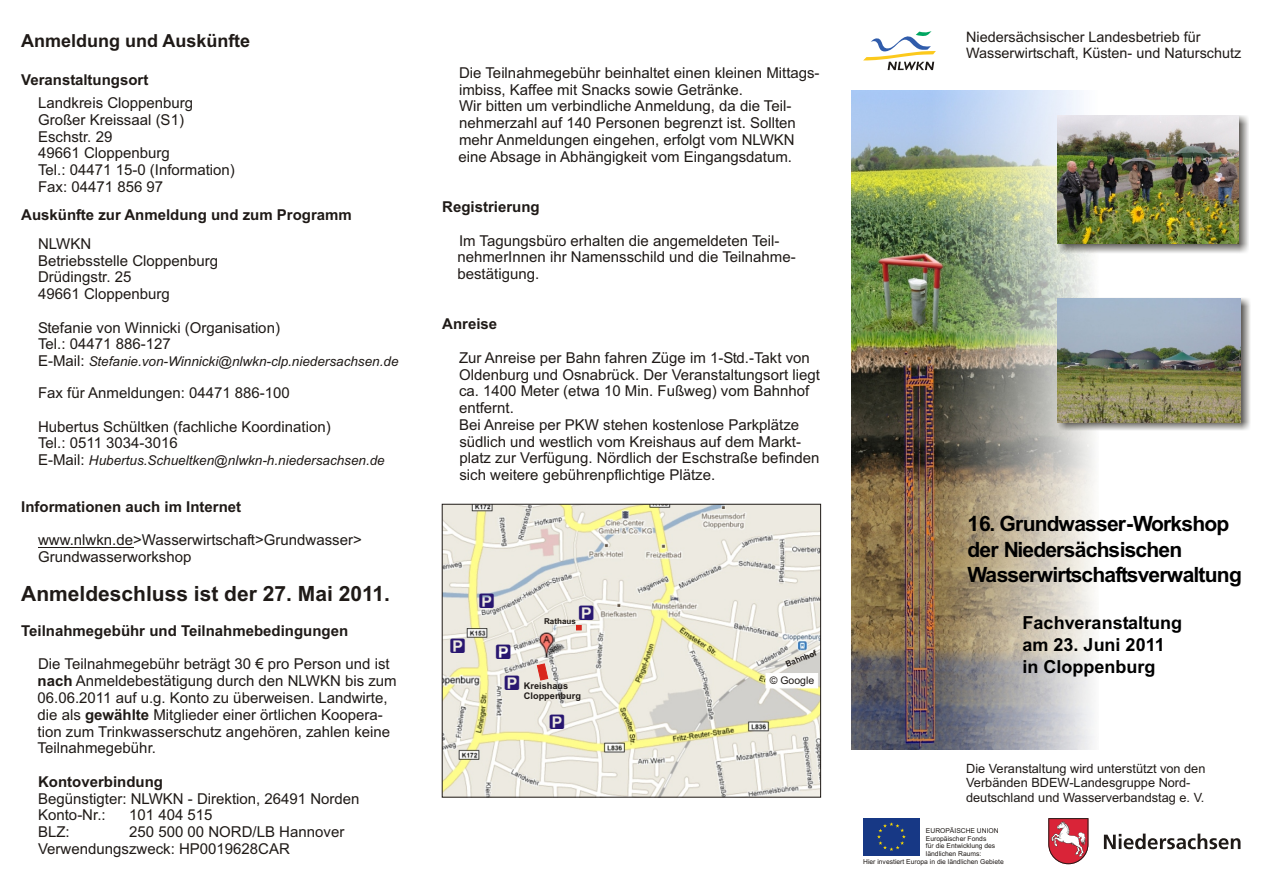
<style>
.page{position:relative;width:1263px;height:894px;background:#fff}
.page>*{position:absolute;margin:0;border:0;box-sizing:border-box;transform-origin:0 0}
.t1{font:700 21px/25.3px "Arial";letter-spacing:-.04em;color:#000}
.t2{font:700 21px "Arial";color:#1f1a17}
.t3{font:700 18px/21.8px "Arial";color:#000}
.t4{font:700 18px "Arial";color:#1f1a17}
.t5{font:15px/16.8px "Arial";color:#1f1a17}
.t6{font:700 15px "Arial";color:#1f1a17}
.t7{font:14.4px/16px "Arial";color:#1f1a17}
.t8{font:14.4px "ESRIUS Forestry 1";color:#291770}
.t9{font:italic 13.5px "Arial";color:#1f1a17}
.t10{font:12.75px/14.2px "Arial";color:#1f1a17}
.t11{font:10.5px "Arial";color:#1f1a17}
.t12{font:700 9.15px/10.2px "Arial";color:#1f1a17}
.t13{font:700 8.1px "Arial";color:#1f1a17}
.t14{font:6.75px "Arial";color:#1f1a17}
.s1{font-style:normal;font-size:15px}
.s2{font-weight:700}
</style>
<div class="page">
<svg style="left:863px;top:31px;width:73px;height:39px"></svg>
<svg style="left:1104px;top:834px;width:137px;height:15px"></svg>
<svg style="left:1048px;top:818px;width:40px;height:46px"></svg>
<div style="left:863px;top:818px;width:56px;height:38px;background:#173885"></div>
<svg style="left:877px;top:822px;width:29px;height:29px"></svg>
<hr style="left:38px;top:547px;width:95px;height:1px;background:#1f1a17">
<img style="left:444px;top:506px;width:375px;height:290px">
<svg style="left:537px;top:664px;width:11px;height:16px"></svg>
<svg style="left:576px;top:625px;width:5px;height:5px"></svg>
<div style="left:442px;top:504px;width:379px;height:294px;border:1px solid #1f1a17"></div>
<img style="left:851px;top:91px;width:248px;height:659px">
<div style="left:766px;top:673px;width:52px;height:15px;background:#fff"></div>
<img style="left:1059px;top:116px;width:189px;height:137px">
<img style="left:1058px;top:115px;width:180px;height:129px">
<img style="left:1059px;top:297px;width:191px;height:133px">
<img style="left:1057px;top:298px;width:184px;height:125px">
<svg style="left:791px;top:660px;width:6px;height:5px"></svg>
<p class="t4" style="left:21px;top:34px;width:230px">Anmeldung und Auskünfte</p>
<p class="t6" style="left:21px;top:74px;width:129px">Veranstaltungsort</p>
<p class="t5" style="left:38px;top:96px;width:198px">Landkreis Cloppenburg<br>Großer Kreissaal (S1)<br>Eschstr. 29<br>49661 Cloppenburg<br>Tel.: 04471 15-0 (Information)<br>Fax: 04471 856 97</p>
<p class="t6" style="left:21px;top:209px;width:332px">Auskünfte zur Anmeldung und zum Programm</p>
<p class="t5" style="left:38px;top:237px;width:182px">NLWKN<br>Betriebsstelle Cloppenburg<br>Drüdingstr. 25<br>49661 Cloppenburg</p>
<p class="t5" style="left:38px;top:320px;width:243px">Stefanie von Winnicki (Organisation)<br>Tel.: 04471 886-127</p>
<p class="t9" style="left:38px;top:356px;width:362px"><span class="s1">E-Mail:</span> Stefanie.von-Winnicki@nlwkn-clp.niedersachsen.de</p>
<p class="t5" style="left:38px;top:386px;width:253px">Fax für Anmeldungen: 04471 886-100</p>
<p class="t5" style="left:38px;top:419px;width:294px">Hubertus Schültken (fachliche Koordination)<br>Tel.: 0511 3034-3016</p>
<p class="t9" style="left:38px;top:455px;width:348px"><span class="s1">E-Mail:</span> Hubertus.Schueltken@nlwkn-h.niedersachsen.de</p>
<p class="t6" style="left:21px;top:501px;width:222px">Informationen auch im Internet</p>
<p class="t5" style="left:38px;top:533px;width:325px">www.nlwkn.de&gt;Wasserwirtschaft&gt;Grundwasser&gt;<br>Grundwasserworkshop</p>
<h1 class="t2" style="left:21px;top:586px;width:370px">Anmeldeschluss ist der 27. Mai 2011.</h1>
<p class="t6" style="left:21px;top:625px;width:328px">Teilnahmegebühr und Teilnahmebedingungen</p>
<p class="t5" style="left:38px;top:657px;width:361px">Die Teilnahmegebühr beträgt 30 € pro Person und ist <span class="s2">nach</span> Anmeldebestätigung durch den NLWKN bis zum 06.06.2011 auf u.g. Konto zu überweisen. Landwirte, die als <span class="s2">gewählte</span> Mitglieder einer örtlichen Koopera&shy;tion zum Trinkwasserschutz angehören, zahlen keine Teilnahmegebühr.</p>
<p class="t6" style="left:38px;top:776px;width:126px">Kontoverbindung</p>
<p class="t5" style="left:38px;top:791px;width:323px">Begünstigter: NLWKN - Direktion, 26491 Norden<br>Konto-Nr.:</p>
<p class="t5" style="left:129px;top:808px;width:85px">101 404 515</p>
<p class="t5" style="left:38px;top:825px;width:308px;text-indent:91px">250 500 00 NORD/LB Hannover<br>Verwendungszweck: HP0019628CAR</p>
<p class="t5" style="left:38px;top:825px;width:33px">BLZ:</p>
<p class="t5" style="left:459px;top:66px;width:363px">Die Teilnahmegebühr beinhaltet einen kleinen Mittags&shy;imbiss, Kaffee mit Snacks sowie Getränke.<br>Wir bitten um verbindliche Anmeldung, da die Teil&shy;nehmerzahl auf 140 Personen begrenzt ist. Sollten mehr Anmeldungen eingehen, erfolgt vom NLWKN eine Absage in Abhängigkeit vom Eingangsdatum.</p>
<p class="t6" style="left:442px;top:201px;width:99px">Registrierung</p>
<p class="t5" style="left:457px;top:233px;width:340px">Im Tagungsbüro erhalten die angemeldeten Teil&shy;nehmerInnen ihr Namensschild und die Teilnahme&shy;bestätigung.</p>
<p class="t6" style="left:442px;top:318px;width:57px">Anreise</p>
<p class="t5" style="left:459px;top:351px;width:362px">Zur Anreise per Bahn fahren Züge im 1-Std.-Takt von Oldenburg und Osnabrück. Der Veranstaltungsort liegt ca. 1400 Meter (etwa 10 Min. Fußweg) vom Bahnhof entfernt.<br>Bei Anreise per PKW stehen kostenlose Parkplätze südlich und westlich vom Kreishaus auf dem Markt&shy;platz zur Verfügung. Nördlich der Eschstraße befinden sich weitere gebührenpflichtige Plätze.</p>
<p class="t8" style="left:450px;top:642px;width:16px">i</p>
<p class="t8" style="left:480px;top:598px;width:16px">i</p>
<p class="t8" style="left:496px;top:649px;width:16px">i</p>
<p class="t8" style="left:579px;top:610px;width:16px">i</p>
<p class="t13" style="left:544px;top:618px;width:33px">Rathaus</p>
<p class="t8" style="left:505px;top:680px;width:16px">i</p>
<p class="t12" style="left:524px;top:681px;width:59px">Kreishaus<br>Cloppenburg</p>
<p class="t8" style="left:550px;top:719px;width:16px">i</p>
<p class="t13" style="left:785px;top:662px;width:34px;rotate:-23deg">B hnhof</p>
<p class="t11" style="left:770px;top:677px;width:46px">© Google</p>
<p class="t7" style="left:966px;top:30px;width:277px">Niedersächsischer Landesbetrieb für<br>Wasserwirtschaft, Küsten- und Naturschutz</p>
<h1 class="t1" style="left:967px;top:513px;width:276px">16. Grundwasser-Workshop der Niedersächsischen<br>Wasserwirtschaftsverwaltung</h1>
<p class="t3" style="left:1022px;top:614px;width:161px">Fachveranstaltung am 23. Juni 2011 in Cloppenburg</p>
<p class="t10" style="left:966px;top:763px;width:241px">Die Veranstaltung wird unterstützt von den<br>Verbänden BDEW-Landesgruppe Nord&shy;deutschland und Wasserverbandstag e. V.</p>
<p class="t14" style="left:926px;top:828px;width:74px">EUROPÄISCHE UNION</p>
<p class="t14" style="left:926px;top:836px;width:62px">Europäischer Fonds</p>
<p class="t14" style="left:926px;top:843px;width:71px">für die Entwicklung des</p>
<p class="t14" style="left:926px;top:851px;width:57px">ländlichen Raums:</p>
<p class="t14" style="left:863px;top:859px;width:142px">Hier investiert Europa in die ländlichen Gebiete</p>
</div>
